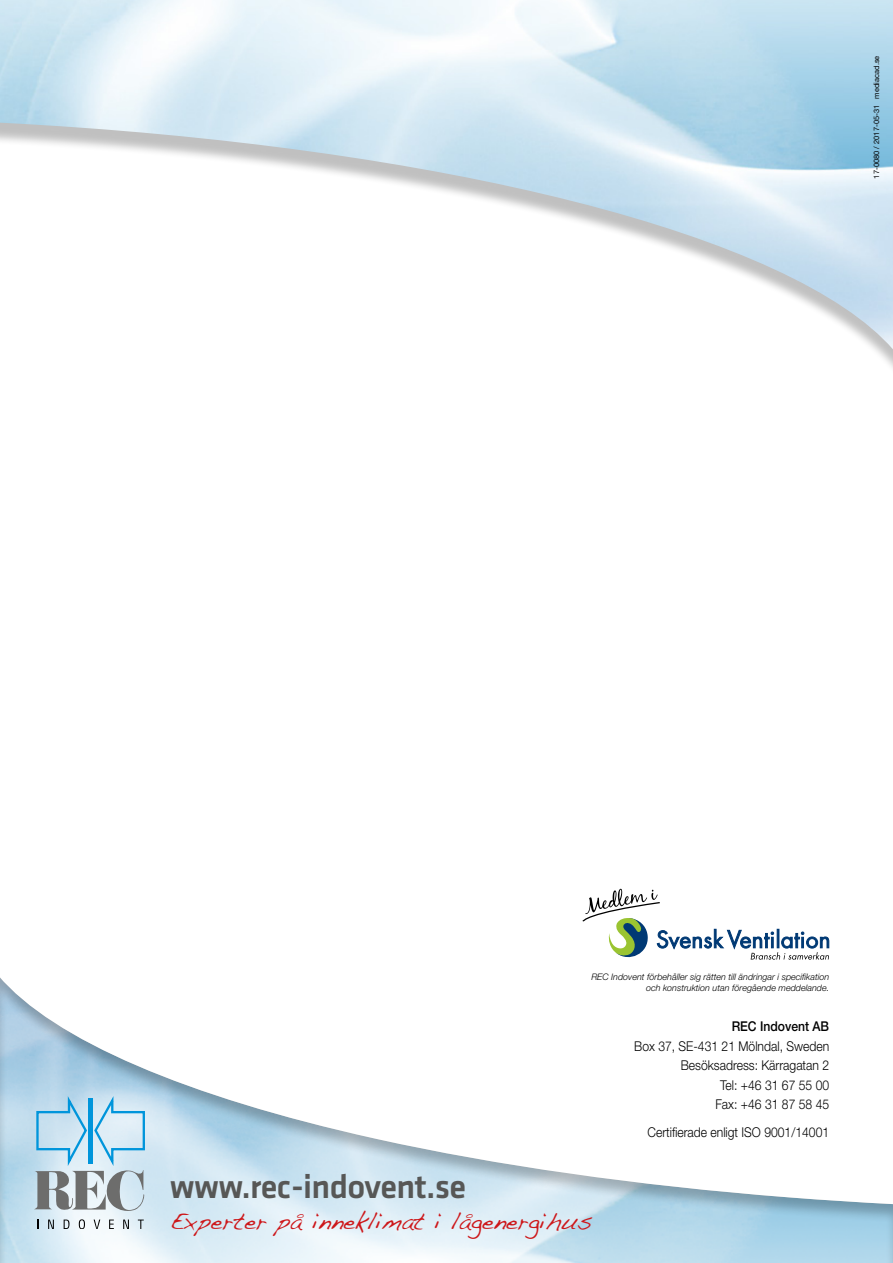
<style>
.page{position:relative;width:893px;height:1263px;background:#fff}
.page>*{position:absolute;margin:0;border:0;box-sizing:border-box;transform-origin:0 0}
.t1{font:500 34.5px "Klavika";letter-spacing:-.02em;color:#575756}
.t2{font:24px "Handwriting Dakota";color:#cd171a}
.t3{font:300 13.5px/19.5px "Helvetica Neue LT Std";color:#000;text-align:right;scale:.9 1}
.t4{font:500 13.5px "Helvetica Neue LT Std";color:#000;scale:.9 1}
.t5{font:italic 300 9px/10.8px "Helvetica Neue LT Std";color:#000;text-align:right}
.t6{font:7.5px "Helvetica Neue LT Std";color:#000}
</style>
<div class="page">
<div style="left:0;top:961px;width:893px;height:302px;background:#000;opacity:.25"></div>
<svg style="left:48px;top:1219px;width:6px;height:10px"></svg>
<svg style="left:64px;top:1219px;width:6px;height:10px"></svg>
<svg style="left:79px;top:1219px;width:6px;height:10px"></svg>
<svg style="left:94px;top:1219px;width:6px;height:10px"></svg>
<svg style="left:109px;top:1219px;width:5px;height:10px"></svg>
<svg style="left:123px;top:1219px;width:6px;height:10px"></svg>
<svg style="left:138px;top:1219px;width:6px;height:10px"></svg>
<svg style="left:34px;top:1096px;width:111px;height:116px;background:#b0ccdb"></svg>
<svg style="left:582px;top:889px;width:247px;height:71px"></svg>
<p class="t6" style="left:872px;top:179px;width:124px;rotate:-90deg">17-0080 / 2017-05-31 mediacad.se</p>
<p class="t5" style="left:591px;top:971px;width:239px">REC Indovent förbehåller sig rätten till ändringar i specifikation och konstruktion utan föregående meddelande.</p>
<h1 class="t1" style="left:170px;top:1167px;width:298px">www.rec-indovent.se</h1>
<h2 class="t2" style="left:170px;top:1206px;width:424px">Experter på inneklimat i lågenergihus</h2>
<p class="t4" style="left:732px;top:1018px;width:110px">REC Indovent AB</p>
<p class="t3" style="left:634px;top:1036px;width:218px">Box 37, SE-431 21 Mölndal, Sweden<br>Besöksadress: Kärragatan 2<br>Tel: +46 31 67 55 00<br>Fax: +46 31 87 58 45</p>
<p class="t3" style="left:647px;top:1122px;width:203px">Certifierade enligt ISO 9001/14001</p>
</div>
